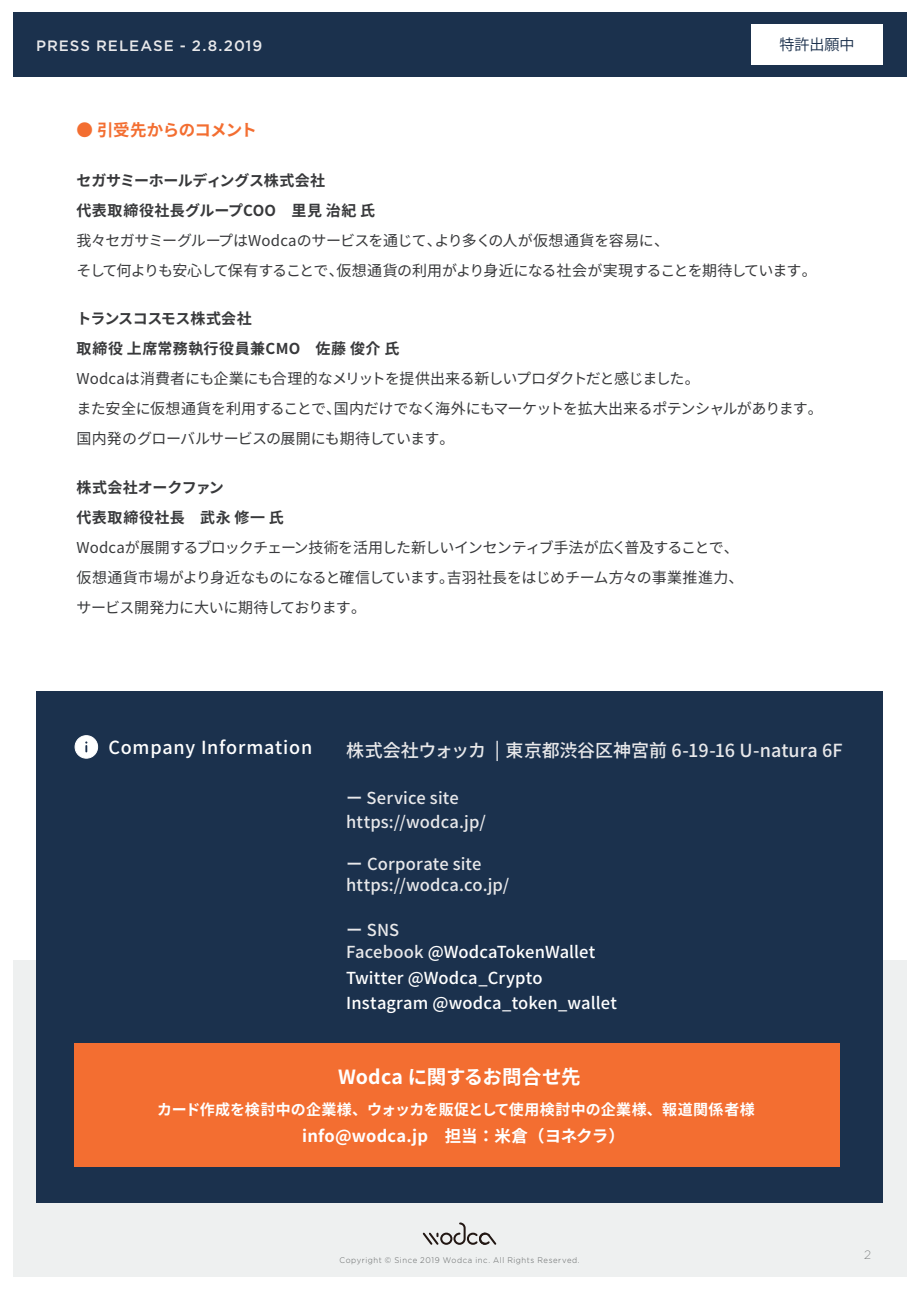
<style>
.page{position:relative;width:919px;height:1289px;background:#fff}
.page>*{position:absolute;margin:0;border:0;box-sizing:border-box;transform-origin:0 0}
.t1{font:700 19.5px "Noto Sans JP";color:#fff}
.t2{font:500 18px "Noto Sans JP";color:#e8e8ea}
.t3{font:500 18px "Noto Sans JP";letter-spacing:.045em;color:#fff}
.t4{font:500 16.5px/22.5px "Noto Sans JP";letter-spacing:.01em;color:#fff}
.t5{font:500 16.5px/24px "Noto Sans JP";letter-spacing:.01em;color:#e8e8ea}
.t6{font:700 16.5px "Noto Sans JP";letter-spacing:.01em;color:#fff}
.t7{font:700 16.5px "Noto Sans JP";letter-spacing:-.03em;color:#f36e31}
.t8{font:15px/30px "Noto Sans JP";letter-spacing:-.035em;color:#38393b}
.t9{font:700 15px/30px "Noto Sans JP";letter-spacing:.015em;color:#38393b}
.t10{font:700 15px "Noto Sans JP";letter-spacing:.01em;color:#fff}
.t11{font:700 15px/30px "Noto Sans JP";letter-spacing:-.005em;color:#38393b}
.t12{font:500 15px "Gotham";letter-spacing:.065em;color:#e8e8ea}
.t13{font:15px "Koz Go Pr 6 N";color:#1a2f4b}
.t14{font:200 12px "Gotham";color:#5f6263}
.t15{font:300 8.1px "Gotham";letter-spacing:.075em;color:#606363;scale:.95 1}
.s1{color:#e8e8ea}
</style>
<div class="page">
<div style="left:13px;top:960px;width:893px;height:316px;background:#eef0f0"></div>
<div style="left:440px;top:1232px;width:12px;height:12px;border:2px solid #221713;border-radius:50%"></div>
<svg style="left:452px;top:1222px;width:45px;height:23px"></svg>
<svg style="left:422px;top:1232px;width:17px;height:13px"></svg>
<div style="left:13px;top:13px;width:893px;height:64px;background:#1b314d"></div>
<div style="left:36px;top:691px;width:846px;height:512px;background:#1b314d"></div>
<div style="left:75px;top:735px;width:23px;height:23px;background:#fff;border-radius:50%"></div>
<div style="left:75px;top:735px;width:23px;height:23px;border:1px solid #fff;border-radius:50%"></div>
<svg style="left:85px;top:741px;width:2px;height:11px"></svg>
<div style="left:74px;top:1043px;width:765px;height:123px;background:#f36e31"></div>
<div style="left:751px;top:25px;width:131px;height:40px;background:#fff"></div>
<p class="t12" style="left:36px;top:35px;width:228px">PRESS RELEASE - 2.8.2019</p>
<p class="t7" style="left:77px;top:121px;width:182px">● 引受先からのコメント</p>
<p class="t13" style="left:779px;top:36px;width:76px">特許出願中</p>
<p class="t11" style="left:77px;top:166px;width:300px">セガサミーホールディングス株式会社<br>代表取締役社長グループCOO　里見 治紀 氏</p>
<p class="t8" style="left:77px;top:226px;width:741px">我々セガサミーグループはWodcaのサービスを通じて、より多くの人が仮想通貨を容易に、<br>そして何よりも安心して保有することで、仮想通貨の利用がより身近になる社会が実現することを期待しています。</p>
<p class="t9" style="left:77px;top:304px;width:324px">トランスコスモス株式会社<br>取締役 上席常務執行役員兼CMO　佐藤 俊介 氏</p>
<p class="t8" style="left:77px;top:364px;width:747px">Wodcaは消費者にも企業にも合理的なメリットを提供出来る新しいプロダクトだと感じました。<br>また安全に仮想通貨を利用することで、国内だけでなく海外にもマーケットを拡大出来るポテンシャルがあります。国内発のグローバルサービスの展開にも期待しています。</p>
<p class="t9" style="left:77px;top:472px;width:209px">株式会社オークファン<br>代表取締役社長　武永 修一 氏</p>
<p class="t8" style="left:77px;top:532px;width:668px">Wodcaが展開するブロックチェーン技術を活用した新しいインセンティブ手法が広く普及することで、仮想通貨市場がより身近なものになると確信しています。吉羽社長をはじめチーム方々の事業推進力、サービス開発力に大いに期待しております。</p>
<p class="t3" style="left:108px;top:737px;width:205px">Company Information</p>
<p class="t2" style="left:346px;top:740px;width:498px">株式会社ウォッカ | 東京都渋谷区神宮前 6-19-16 U-natura 6F</p>
<p class="t5" style="left:346px;top:786px;width:141px">ー Service site https://wodca.jp/</p>
<p class="t5" style="left:346px;top:853px;width:164px;line-height:21px">ー Corporate site https://wodca.co.jp/</p>
<p class="t4" style="left:346px;top:918px;width:250px"><span class="s1">ー SNS<br>Facebook</span> @WodcaTokenWallet</p>
<p class="t4" style="left:346px;top:965px;width:272px;line-height:25.5px">Twitter @Wodca_Crypto<br>Instagram @wodca_token_wallet</p>
<h1 class="t1" style="left:338px;top:1066px;width:244px">Wodca に関するお問合せ先</h1>
<p class="t10" style="left:157px;top:1100px;width:599px">カード作成を検討中の企業様、ウォッカを販促として使用検討中の企業様、報道関係者様</p>
<p class="t6" style="left:302px;top:1126px;width:324px">info@wodca.jp　担当：米倉（ヨネクラ）</p>
<p class="t15" style="left:339px;top:1254px;width:254px">Copyright © Since 2019 Wodca inc. All Rights Reserved.</p>
<p class="t14" style="left:864px;top:1247px;width:8px">2</p>
</div>
